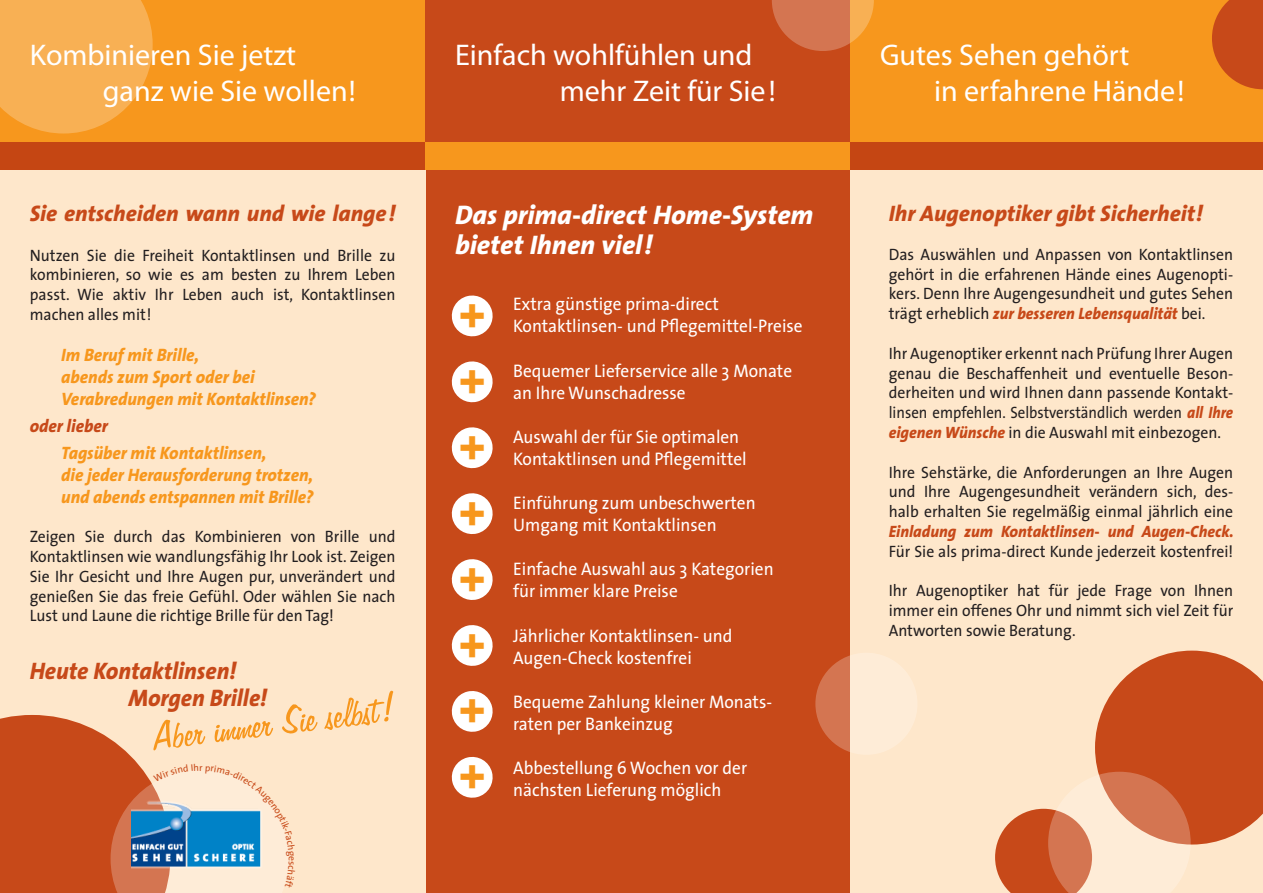
<style>
.page{position:relative;width:1263px;height:893px;background:#fff}
.page>*{position:absolute;margin:0;border:0;box-sizing:border-box;transform-origin:0 0}
.t1{font:49.2px/65.8px "Impact";color:#f7971d;text-align:justify}
.t2{font:45px "Freehand 575 BT Regular B";color:#f7971d}
.t3{font:30px/36px "Myriad Pro";color:#fff}
.t4{font:italic 800 27px/30px "The Sans";color:#fff}
.t5{font:italic 800 24px/27px "The Sans";color:#c74919;scale:.95 1}
.t6{font:italic 800 22.5px "The Sans";color:#c74919}
.t7{font:18.3px/21.9px "The Sans";color:#fff;scale:.95 1}
.t8{font:italic 800 18px/21.6px "The Sans";color:#f7971d;scale:.95 1}
.t9{font:italic 800 18px "The Sans";color:#c74919;scale:.95 1}
.t10{font:16.5px/19.8px "The Sans";color:#231f20;text-align:justify;scale:.95 1}
.t11{font:italic 800 16.5px "The Sans";color:#c74919;scale:.95 1}
.s1{font-weight:800;font-style:italic;color:#c74919}
</style>
<div class="page">
<div style="left:425px;top:91px;width:425px;height:802px;background:#c74919"></div>
<div style="left:850px;top:91px;width:413px;height:802px;background:#fee7cb"></div>
<div style="left:0;top:91px;width:425px;height:802px;background:#fee7cb"></div>
<div style="left:0;top:0;width:425px;height:147px;background:#f7971d"></div>
<div style="left:425px;top:0;width:425px;height:147px;background:#c74919"></div>
<div style="left:850px;top:0;width:413px;height:147px;background:#f7971d"></div>
<div style="left:0;top:142px;width:425px;height:28px;background:#c54613"></div>
<div style="left:425px;top:142px;width:425px;height:28px;background:#f7971d"></div>
<div style="left:850px;top:142px;width:413px;height:28px;background:#c54613"></div>
<svg style="left:0;top:0;width:153px;height:134px;background:#f7ac4d"></svg>
<svg style="left:772px;top:0;width:102px;height:51px"></svg>
<svg style="left:1212px;top:0;width:51px;height:89px"></svg>
<svg style="left:451px;top:295px;width:42px;height:42px"></svg>
<svg style="left:451px;top:361px;width:42px;height:42px"></svg>
<svg style="left:451px;top:427px;width:42px;height:42px"></svg>
<svg style="left:451px;top:493px;width:42px;height:41px"></svg>
<svg style="left:451px;top:559px;width:42px;height:41px"></svg>
<svg style="left:451px;top:625px;width:42px;height:41px"></svg>
<svg style="left:451px;top:691px;width:42px;height:41px"></svg>
<svg style="left:451px;top:757px;width:42px;height:41px"></svg>
<svg style="left:815px;top:653px;width:102px;height:102px;fill:#feecd7"></svg>
<svg style="left:995px;top:651px;width:268px;height:242px"></svg>
<svg style="left:0;top:715px;width:288px;height:178px"></svg>
<h3 class="t3" style="left:103px;top:37px;width:254px;text-indent:-73px">Kombinieren Sie jetzt ganz wie Sie wollen!</h3>
<h3 class="t3" style="left:560px;top:37px;width:217px;text-indent:-105px">Einfach wohlfühlen und mehr Zeit für Sie!</h3>
<h3 class="t3" style="left:934px;top:37px;width:252px;text-indent:-54px">Gutes Sehen gehört<br>in erfahrene Hände!</h3>
<h3 class="t6" style="left:30px;top:199px;width:367px">Sie entscheiden wann und wie lange!</h3>
<p class="t10" style="left:30px;top:245px;width:386px">Nutzen Sie die Freiheit Kontaktlinsen und Brille zu kombinieren, so wie es am besten zu Ihrem Leben passt. Wie aktiv Ihr Leben auch ist, Kontaktlinsen machen alles mit!</p>
<p class="t8" style="left:61px;top:345px;width:270px">Im Beruf mit Brille,<br>abends zum Sport oder bei<br>Verabredungen mit Kontaktlinsen?</p>
<p class="t9" style="left:30px;top:414px;width:84px">oder lieber</p>
<p class="t8" style="left:61px;top:443px;width:267px">Tagsüber mit Kontaktlinsen,<br>die jeder Herausforderung trotzen, und abends entspannen mit Brille?</p>
<p class="t10" style="left:30px;top:527px;width:386px">Zeigen Sie durch das Kombinieren von Brille und Kontaktlinsen wie wandlungsfähig Ihr Look ist. Zeigen Sie Ihr Gesicht und Ihre Augen pur, unverändert und genießen Sie das freie Gefühl. Oder wählen Sie nach Lust und Laune die richtige Brille für den Tag!</p>
<h3 class="t5" style="left:128px;top:657px;width:147px;text-indent:-99px">Heute Kontaktlinsen!<br>Morgen Brille!</h3>
<h2 class="t2" style="left:151px;top:713px;width:244px;rotate:-7deg">Aber immer Sie selbst!</h2>
<h3 class="t4" style="left:455px;top:201px;width:360px">Das prima-direct Home-System bietet Ihnen viel!</h3>
<h3 class="t6" style="left:889px;top:199px;width:315px">Ihr Augenoptiker gibt Sicherheit!</h3>
<p class="t10" style="left:889px;top:244px;width:364px">Das Auswählen und Anpassen von Kontaktlinsen gehört in die erfahrenen Hände eines Augenopti&shy;kers. Denn Ihre Augengesundheit und gutes Sehen trägt erheblich <span class="s1">zur besseren Lebensqualität</span> bei.</p>
<p class="t10" style="left:889px;top:343px;width:364px">Ihr Augenoptiker erkennt nach Prüfung Ihrer Augen genau die Beschaffenheit und eventuelle Beson&shy;derheiten und wird Ihnen dann passende Kontakt&shy;linsen empfehlen. Selbstverständlich werden <span class="s1">all Ihre eigenen Wünsche</span> in die Auswahl mit einbezogen.</p>
<p class="t10" style="left:889px;top:462px;width:364px">Ihre Sehstärke, die Anforderungen an Ihre Augen und Ihre Augengesundheit verändern sich, des&shy;halb erhalten Sie regelmäßig einmal jährlich eine</p>
<p class="t11" style="left:889px;top:521px;width:365px">Einladung zum Kontaktlinsen- und Augen-Check.</p>
<p class="t10" style="left:889px;top:541px;width:364px">Für Sie als prima-direct Kunde jederzeit kostenfrei!</p>
<p class="t10" style="left:889px;top:581px;width:364px">Ihr Augenoptiker hat für jede Frage von Ihnen immer ein offenes Ohr und nimmt sich viel Zeit für Antworten sowie Beratung.</p>
<h1 class="t1" style="left:459px;top:281px;width:28px">+ + + + + + + +</h1>
<p class="t7" style="left:513px;top:293px;width:306px">Extra günstige prima-direct<br>Kontaktlinsen- und Pflegemittel-Preise</p>
<p class="t7" style="left:513px;top:360px;width:295px">Bequemer Lieferservice alle 3 Monate an Ihre Wunschadresse</p>
<p class="t7" style="left:513px;top:426px;width:247px">Auswahl der für Sie optimalen<br>Kontaktlinsen und Pflegemittel</p>
<p class="t7" style="left:513px;top:492px;width:257px">Einführung zum unbeschwerten<br>Umgang mit Kontaktlinsen</p>
<p class="t7" style="left:513px;top:558px;width:276px">Einfache Auswahl aus 3 Kategorien für immer klare Preise</p>
<p class="t7" style="left:513px;top:625px;width:232px">Jährlicher Kontaktlinsen- und<br>Augen-Check kostenfrei</p>
<p class="t7" style="left:513px;top:691px;width:274px">Bequeme Zahlung kleiner Monats&shy;raten per Bankeinzug</p>
<p class="t7" style="left:513px;top:757px;width:248px">Abbestellung 6 Wochen vor der nächsten Lieferung möglich</p>
</div>
